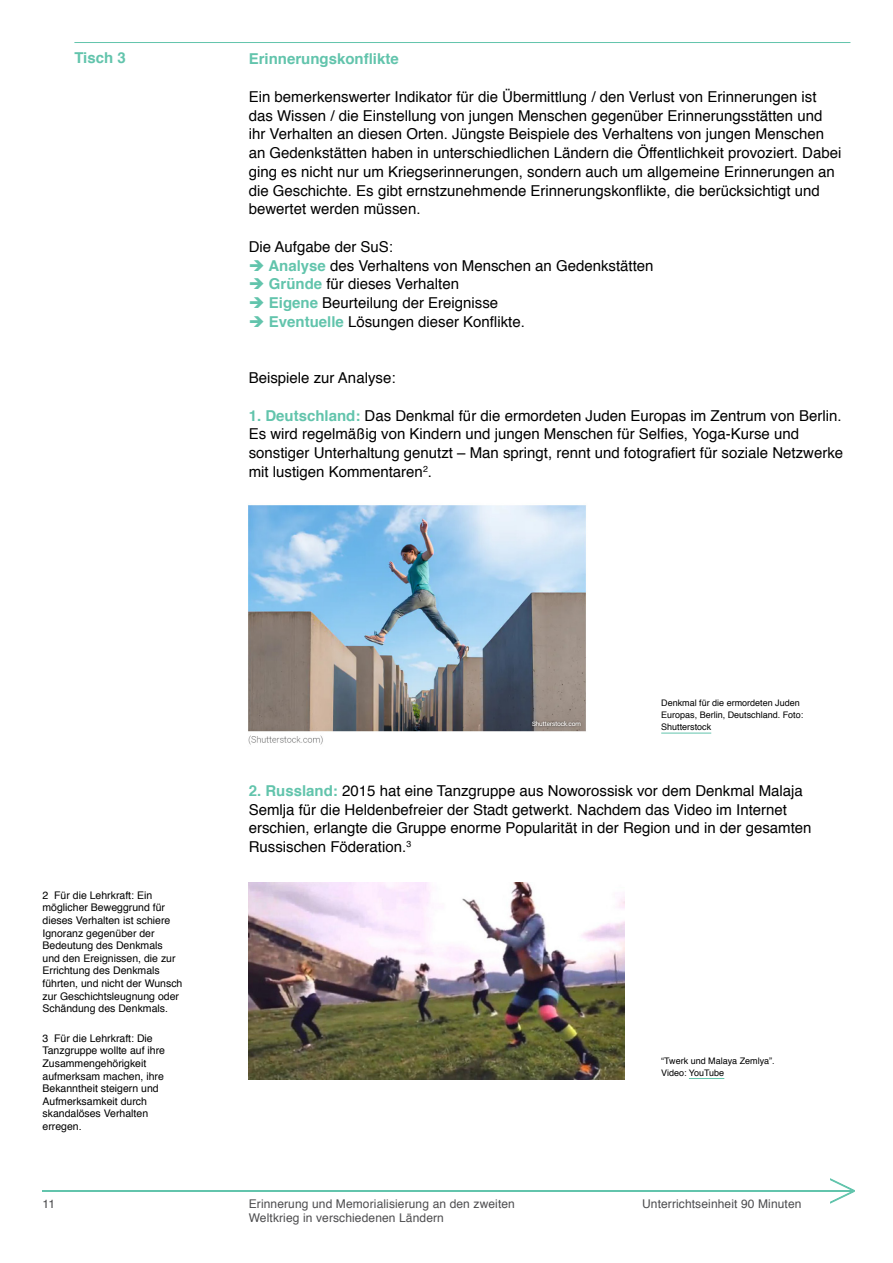
<style>
.page{position:relative;width:893px;height:1263px;background:#fff}
.page>*{position:absolute;margin:0;border:0;box-sizing:border-box;transform-origin:0 0}
.t1{font:15px/18.8px "Helvetica";color:#000}
.t2{font:700 15px "Helvetica";color:#62c4ac}
.t3{font:12px/13.5px "Helvetica";letter-spacing:.01em;color:#4d4d4f}
.t4{font:10.5px/12.6px "Helvetica";color:#000}
.t5{font:9px/12px "Helvetica";color:#000}
.s1{color:#62c4ac}
.s2{font-weight:700;color:#62c4ac}
</style>
<div class="page">
<hr style="left:43px;top:1190px;width:811px;height:1px;background:#62c4ac">
<svg style="left:829px;top:1178px;width:26px;height:26px"></svg>
<img style="left:248px;top:505px;width:338px;height:240px">
<hr style="left:661px;top:733px;width:50px;height:1px;background:#62c4ac">
<img style="left:249px;top:882px;width:375px;height:197px">
<hr style="left:689px;top:1078px;width:35px;height:1px;background:#62c4ac">
<hr style="left:74px;top:42px;width:776px;height:1px;background:#62c4ac">
<p class="t2" style="left:74px;top:46px;width:53px">Tisch 3</p>
<p class="t2" style="left:249px;top:47px;width:152px">Erinnerungskonflikte</p>
<p class="t1" style="left:249px;top:88px;width:594px">Ein bemerkenswerter Indikator für die Übermittlung / den Verlust von Erinnerungen ist das Wissen / die Einstellung von jungen Menschen gegenüber Erinnerungsstätten und ihr Verhalten an diesen Orten. Jüngste Beispiele des Verhaltens von jungen Menschen an Gedenkstätten haben in unterschiedlichen Ländern die Öffentlichkeit provoziert. Dabei ging es nicht nur um Kriegserinnerungen, sondern auch um allgemeine Erinnerungen an die Geschichte. Es gibt ernstzunehmende Erinnerungskonflikte, die berücksichtigt und bewertet werden müssen.</p>
<p class="t1" style="left:249px;top:238px;width:146px">Die Aufgabe der SuS:</p>
<p class="t1" style="left:249px;top:256px;width:406px"><span class="s1">➔</span> <span class="s2">Analyse</span> des Verhaltens von Menschen an Gedenkstätten</p>
<p class="t1" style="left:249px;top:275px;width:212px"><span class="s1">➔</span> <span class="s2">Gründe</span> für dieses Verhalten</p>
<p class="t1" style="left:249px;top:294px;width:251px"><span class="s1">➔</span> <span class="s2">eigene</span> Beurteilung der Ereignisse</p>
<p class="t1" style="left:249px;top:313px;width:278px"><span class="s1">➔</span> <span class="s2">eventuelle</span> Lösungen dieser Konflikte.</p>
<p class="t1" style="left:249px;top:369px;width:148px">Beispiele zur Analyse:</p>
<p class="t1" style="left:249px;top:406px;width:596px"><span class="s2">1. Deutschland:</span> Das Denkmal für die ermordeten Juden Europas im Zentrum von Berlin.<br>Es wird regelmäßig von Kindern und jungen Menschen für Selfies, Yoga-Kurse und sonstiger Unterhaltung genutzt – Man springt, rennt und fotografiert für soziale Netzwerke mit lustigen Kommentaren<sup>2</sup>.</p>
<p class="t4" style="left:43px;top:889px;width:141px">2 Für die Lehrkraft: Ein möglicher Beweggrund für dieses Verhalten ist schiere<br>Ignoranz gegenüber der<br>Bedeutung des Denkmals und den Ereignissen, die zur<br>Errichtung des Denkmals führten, und nicht der Wunsch zur Geschichtsleugnung oder<br>Schändung des Denkmals.</p>
<p class="t4" style="left:43px;top:1032px;width:124px">3 Für die Lehrkraft: Die<br>Tanzgruppe wollte auf ihre<br>Zusammengehörigkeit aufmerksam machen, ihre<br>Bekanntheit steigern und<br>Aufmerksamkeit durch skandalöses Verhalten erregen.</p>
<p class="t5" style="left:661px;top:697px;width:144px">Denkmal für die ermordeten Juden<br>Europas, Berlin, Deutschland. Foto:<br>Shutterstock</p>
<p class="t1" style="left:249px;top:781px;width:564px"><span class="s2">2. Russland:</span> 2015 hat eine Tanzgruppe aus Noworossisk vor dem Denkmal Malaja Semlja für die Heldenbefreier der Stadt getwerkt. Nachdem das Video im Internet erschien, erlangte die Gruppe enorme Popularität in der Region und in der gesamten Russischen Föderation.<sup>3</sup></p>
<p class="t5" style="left:661px;top:1054px;width:115px">“Twerk und Malaya Zemlya”.<br>Video: YouTube</p>
<p class="t3" style="left:43px;top:1197px;width:14px">11</p>
<p class="t3" style="left:249px;top:1197px;width:268px">Erinnerung und Memorialisierung an den zweiten<br>Weltkrieg in verschiedenen Ländern</p>
<p class="t3" style="left:642px;top:1197px;width:161px">Unterrichtseinheit 90 Minuten</p>
</div>
